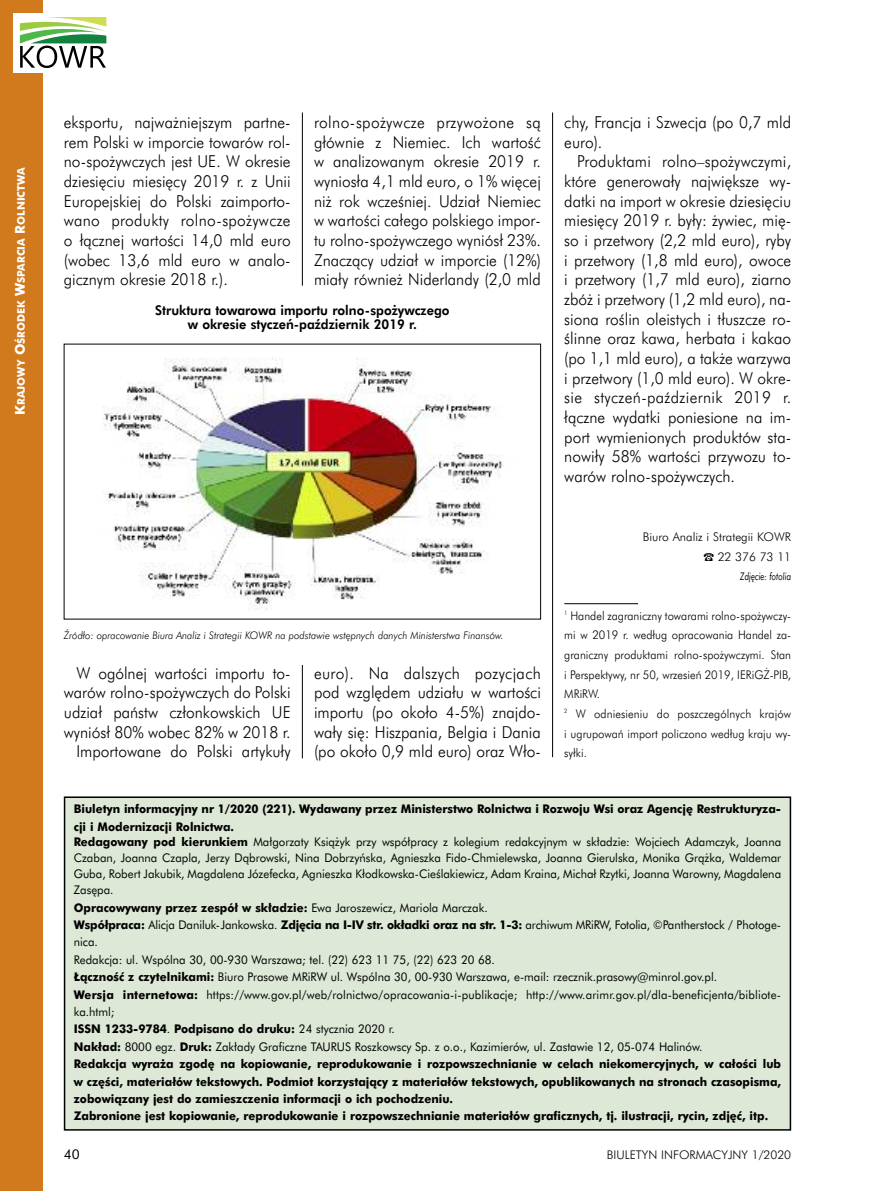
<style>
.page{position:relative;width:872px;height:1191px;background:#fff}
.page>*{position:absolute;margin:0;border:0;box-sizing:border-box;transform-origin:0 0}
.t1{font:300 16.5px/19.6px "Futura PL";color:#000;text-align:justify;scale:.94 1}
.t2{font:800 13.5px/13.5px "Futura PL";color:#000;text-align:center;scale:.94 1}
.t3{font:13.5px "Futura PL";color:#000}
.t4{font:700 12px/17.4px "Futura PL";color:#000;scale:.95 1}
.t5{font:12px/15.9px "Futura PL";color:#000;text-align:justify;scale:.95 1}
.t6{font:300 12px/19.6px "Futura PL";color:#000;scale:.94 1}
.t7{font:300 12px/19.6px "Futura PL";color:#000;text-align:right}
.t8{font:italic 300 10.5px "Futura PL";color:#000;scale:.94 1}
.t9{font:700 10.5px "Futura PL";color:#fff}
.t10{font:italic 10.5px "Futura PL";color:#000;scale:.75 1}
.s1{font-size:13.5px}
.s2{font-family:"Commercial Pi PL";font-weight:400}
.s3{font-weight:700}
.s4{font-weight:400}
</style>
<div class="page">
<hr style="left:564px;top:603px;width:74px;height:1px;background:#000">
<hr style="left:302px;top:112px;width:1px;height:174px;background:#000">
<hr style="left:302px;top:665px;width:1px;height:93px;background:#000">
<hr style="left:552px;top:112px;width:1px;height:645px;background:#000">
<div style="left:0;top:0;width:43px;height:1191px;background:#d1791d"></div>
<div style="left:13px;top:13px;width:101px;height:60px;background:#fff"></div>
<svg style="left:20px;top:17px;width:86px;height:51px"></svg>
<div style="left:65px;top:797px;width:725px;height:332px;background:#dee8d6"></div>
<div style="left:64px;top:796px;width:727px;height:334px;border:2px solid #000"></div>
<img style="left:103px;top:358px;width:400px;height:252px">
<p class="t9" style="left:17px;top:415px;width:249px;rotate:-90deg"><span class="s1">K</span>RAJOWY <span class="s1">O</span>ÂRODEK <span class="s1">W</span>SPARCIA <span class="s1">R</span>OLNICTWA</p>
<p class="t1" style="left:64px;top:114px;width:243px">eksportu, najwa˝niejszym partne&shy;rem Polski w imporcie towarów rol&shy;no-spo˝ywczych jest UE. W okresie dziesi´ciu miesi´cy 2019 r. z Unii Europejskiej do Polski zaimporto&shy;wano produkty rolno-spo˝ywcze o łàcznej wartoÊci 14,0 mld euro (wobec 13,6 mld euro w analo&shy;gicznym okresie 2018 r.).</p>
<p class="t1" style="left:314px;top:114px;width:243px">rolno-spo˝ywcze przywo˝one sà głównie z Niemiec. Ich wartoÊç w analizowanym okresie 2019 r. wyniosła 4,1 mld euro, o 1% wi´cej ni˝ rok wczeÊniej. Udział Niemiec w wartoÊci całego polskiego impor&shy;tu rolno-spo˝ywczego wyniósł 23%.<br>Znaczàcy udział w imporcie (12%) miały równie˝ Niderlandy (2,0 mld</p>
<p class="t2" style="left:155px;top:305px;width:315px">Struktura towarowa importu rolno-spo˝ywczego w okresie styczeƒ-paêdziernik 2019 r.</p>
<p class="t8" style="left:64px;top:631px;width:469px">èródło: opracowanie Biura Analiz i Strategii KOWR na podstawie wst´pnych danych Ministerstwa Finansów.</p>
<p class="t1" style="left:64px;top:664px;width:243px;text-align:right">W ogólnej wartoÊci importu to&shy;warów rolno-spo˝ywczych do Polski udział paƒstw członkowskich UE wyniósł 80% wobec 82% w 2018 r.<br>Importowane do Polski artykuły</p>
<p class="t1" style="left:314px;top:664px;width:243px">euro). Na dalszych pozycjach pod wzgl´dem udziału w wartoÊci importu (po około 4-5%) znajdo&shy;wały si´: Hiszpania, Belgia i Dania (po około 0,9 mld euro) oraz Wło-</p>
<p class="t1" style="left:564px;top:114px;width:243px">chy, Francja i Szwecja (po 0,7 mld euro).</p>
<p class="t1" style="left:564px;top:153px;width:243px;text-indent:13px">Produktami rolno–spo˝ywczymi, które generowały najwi´ksze wy&shy;datki na import w okresie dziesi´ciu miesi´cy 2019 r. były: ˝ywiec, mi´- so i przetwory (2,2 mld euro), ryby i przetwory (1,8 mld euro), owoce i przetwory (1,7 mld euro), ziarno zbó˝ i przetwory (1,2 mld euro), na&shy;siona roÊlin oleistych i tłuszcze ro-Êlinne oraz kawa, herbata i kakao (po 1,1 mld euro), a tak˝e warzywa i przetwory (1,0 mld euro). W okre&shy;sie styczeƒ-paêdziernik 2019 r. łàczne wydatki poniesione na im&shy;port wymienionych produktów sta&shy;nowiły 58% wartoÊci przywozu to&shy;warów rolno-spo˝ywczych.</p>
<p class="t7" style="left:643px;top:528px;width:150px">Biuro Analiz i Strategii KOWR <span class="s2">[</span> 22 376 73 11</p>
<p class="t10" style="left:740px;top:572px;width:69px">Zdj´cie: fotolia</p>
<p class="t6" style="left:564px;top:606px;width:243px"><sup>1</sup> Handel zagraniczny towarami rolno-spo˝ywczy&shy;mi w 2019 r. według opracowania Handel za&shy;graniczny produktami rolno-spo˝ywczymi. Stan i Perspektywy, nr 50, wrzesieƒ 2019, IERiG˚-PIB, MRiRW.<br><sup>2</sup> W odniesieniu do poszczególnych krajów i ugrupowaƒ import policzono według kraju wy&shy;syłki.</p>
<p class="t4" style="left:74px;top:801px;width:746px">Biuletyn informacyjny nr 1/2020 (221). Wydawany przez Ministerstwo Rolnictwa i Rozwoju Wsi oraz Agencj´ Restrukturyza&shy;cji i Modernizacji Rolnictwa.</p>
<p class="t5" style="left:74px;top:835px;width:746px"><span class="s3">Redagowany pod kierunkiem</span> Ma∏gorzaty Ksià˝yk przy wspó∏pracy z kolegium redakcyjnym w sk∏adzie: Wojciech Adamczyk, Joanna Czaban, Joanna Czapla, Jerzy Dàbrowski, Nina Dobrzyƒska, Agnieszka Fido-Chmielewska, Joanna Gierulska, Monika Grà˝ka, Waldemar Guba, Robert Jakubik, Magdalena Józefecka, Agnieszka Kłodkowska-CieÊlakiewicz, Adam Kraina, Michał Rzytki, Joanna Warowny, Magdalena Zas´pa.</p>
<p class="t4" style="left:74px;top:899px;width:746px">Opracowywany przez zespó∏ w sk∏adzie: <span class="s4">Ewa Jaroszewicz, Mariola Marczak.<br></span>Współpraca: <span class="s4">Alicja Daniluk-Jankowska.</span> Zdj´cia na I-IV str. okładki oraz na str. 1-3: <span class="s4">archiwum MRiRW, Fotolia, ©Pantherstock / Photoge&shy;nica.<br>Redakcja: ul. Wspólna 30, 00-930 Warszawa; tel. (22) 623 11 75, (22) 623 20 68.<br></span>¸àcznoÊç z czytelnikami: <span class="s4">Biuro Prasowe MRiRW ul. Wspólna 30, 00-930 Warszawa, e-mail: rzecznik.prasowy@minrol.gov.pl.<br></span>Wersja internetowa: <span class="s4">https://www.gov.pl/web/rolnictwo/opracowania-i-publikacje; http://www.arimr.gov.pl/dla-beneficjenta/bibliote&shy;ka.html;<br></span>ISSN 1233-9784<span class="s4">.</span> Podpisano do druku: <span class="s4">24 stycznia 2020 r.<br></span>Nakład: <span class="s4">8000 egz.</span> Druk: <span class="s4">Zak∏ady Graficzne TAURUS Roszkowscy Sp. z o.o., Kazimierów, ul. Zastawie 12, 05-074 Halinów.<br></span>Redakcja wyra˝a zgod´ na kopiowanie, reprodukowanie i rozpowszechnianie w celach niekomercyjnych, w całoÊci lub w cz´Êci, materiałów tekstowych. Podmiot korzystajàcy z materiałów tekstowych, opublikowanych na stronach czasopisma, zobowiàzany jest do zamieszczenia informacji o ich pochodzeniu.<br>Zabronione jest kopiowanie, reprodukowanie i rozpowszechnianie materiałów graficznych, tj. ilustracji, rycin, zdj´ç, itp.</p>
<p class="t3" style="left:64px;top:1148px;width:17px">40</p>
<p class="t7" style="left:607px;top:1145px;width:186px">BIULETYN INFORMACYJNY 1/2020</p>
</div>
